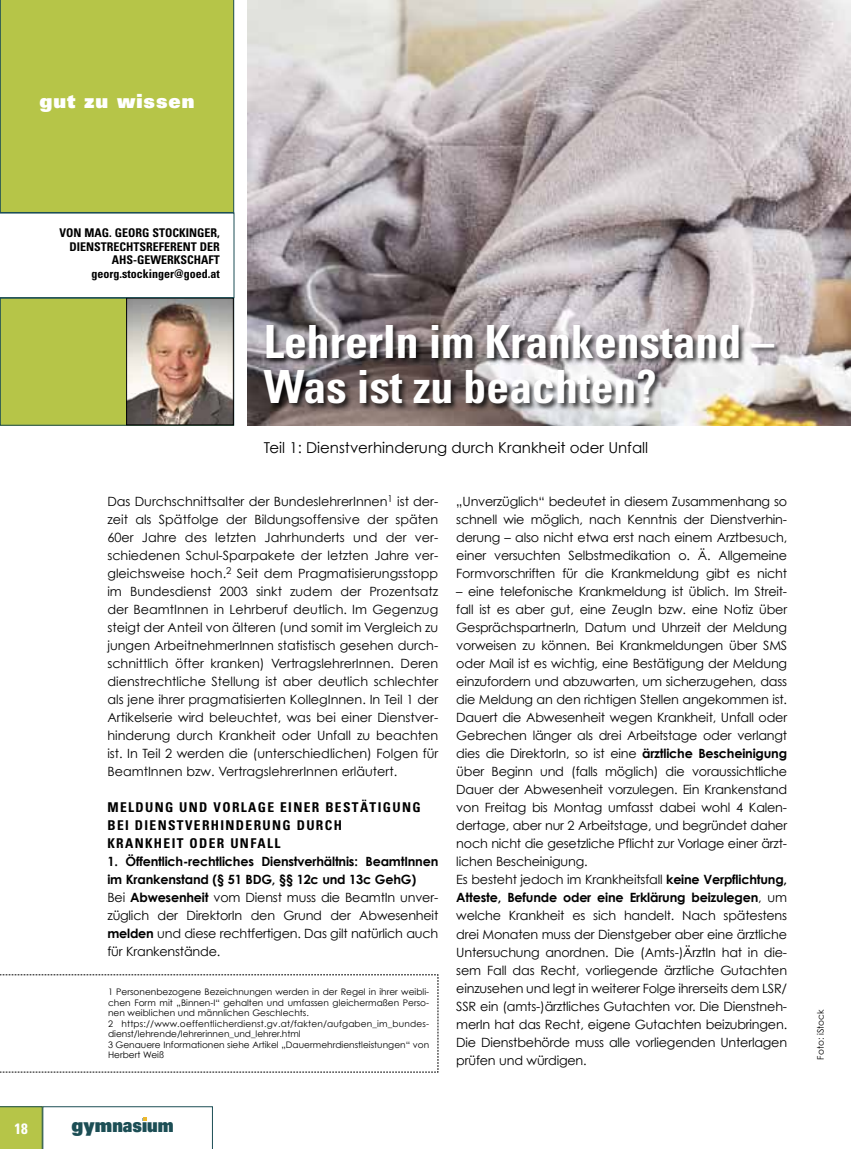
<style>
.page{position:relative;width:851px;height:1149px;background:#fff}
.page>*{position:absolute;margin:0;border:0;box-sizing:border-box;transform-origin:0 0}
.t1{font:700 condensed 45.75px/45.8px "Univers";color:#fff}
.t2{font:900 19.5px "Univers";letter-spacing:.05em;color:#fff}
.t3{font:900 19.35px "Univers";color:#1c4e55;scale:.92 1}
.t4{font:15px "Century Gothic";color:#000}
.t5{font:700 condensed 15px "Univers";color:#fff}
.t6{font:700 condensed 13.5px/18px "Univers";letter-spacing:.1em;color:#000}
.t7{font:12.75px/18px "Century Gothic";letter-spacing:-.015em;color:#000;text-align:justify}
.t8{font:700 condensed 12px/13.5px "Univers";color:#000;text-align:right}
.t9{font:9px/10.5px "Century Gothic";color:#000}
.s1{font-weight:700}
</style>
<div class="page">
<div style="left:0;top:298px;width:234px;height:127px;background:#b6c548"></div>
<div style="left:0;top:298px;width:234px;height:127px;border:1px solid #1c4e55"></div>
<div style="left:0;top:0;width:234px;height:213px;background:#b6c548"></div>
<img style="left:128px;top:300px;width:103px;height:123px">
<div style="left:126px;top:298px;width:107px;height:127px;border:1px solid #000"></div>
<svg style="left:0;top:213px;width:234px;height:85px"></svg>
<svg style="left:0;top:974px;width:438px;height:98px"></svg>
<img style="left:248px;top:0;width:602px;height:425px">
<svg style="left:0;top:1106px;width:213px;height:42px"></svg>
<div style="left:262px;top:323px;width:519px;height:88px;background:#000;opacity:.75"></div>
<h2 class="t2" style="left:39px;top:88px;width:156px">gut zu wissen</h2>
<p class="t5" style="left:14px;top:1119px;width:15px">18</p>
<p class="t8" style="left:60px;top:226px;width:162px">VON MAG. GEORG STOCKINGER,<br>DIENSTRECHTSREFERENT DER<br>AHS-GEWERKSCHAFT<br>GEORG.STOCKINGER@GOED.AT</p>
<h1 class="t1" style="left:264px;top:318px;width:512px">LEHRERIN IM KRANKENSTAND –<br>WAS IST ZU BEACHTEN?</h1>
<p class="t4" style="left:264px;top:438px;width:386px">Teil 1: Dienstverhinderung durch Krankheit oder Unfall</p>
<p class="t7" style="left:107px;top:492px;width:332px">Das Durchschnittsalter der BundeslehrerInnen<sup>1</sup> ist der&shy;zeit als Spätfolge der Bildungsoffensive der späten 60er Jahre des letzten Jahrhunderts und der ver&shy;schiedenen Schul-Sparpakete der letzten Jahre ver&shy;gleichsweise hoch.<sup>2</sup> Seit dem Pragmatisierungsstopp im Bundesdienst 2003 sinkt zudem der Prozentsatz der BeamtInnen in Lehrberuf deutlich. Im Gegenzug steigt der Anteil von älteren (und somit im Vergleich zu jungen ArbeitnehmerInnen statistisch gesehen durch&shy;schnittlich öfter kranken) VertragslehrerInnen. Deren dienstrechtliche Stellung ist aber deutlich schlechter als jene ihrer pragmatisierten KollegInnen. In Teil 1 der Artikelserie wird beleuchtet, was bei einer Dienstver&shy;hinderung durch Krankheit oder Unfall zu beachten ist. In Teil 2 werden die (unterschiedlichen) Folgen für BeamtInnen bzw. VertragslehrerInnen erläutert.</p>
<p class="t6" style="left:107px;top:798px;width:315px">MELDUNG UND VORLAGE EINER BESTÄTIGUNG<br>BEI DIENSTVERHINDERUNG DURCH<br>KRANKHEIT ODER UNFALL</p>
<p class="t7" style="left:107px;top:852px;width:332px;text-align:left"><span class="s1">1. Öffentlich-rechtliches Dienstverhältnis: BeamtInnen im Krankenstand (§ 51 BDG, §§ 12c und 13c GehG)<br></span>Bei <span class="s1">Abwesenheit</span> vom Dienst muss die BeamtIn unver&shy;züglich der DirektorIn den Grund der Abwesenheit <span class="s1">melden</span> und diese rechtfertigen. Das gilt natürlich auch für Krankenstände.</p>
<p class="t9" style="left:108px;top:986px;width:322px">1 Personenbezogene Bezeichnungen werden in der Regel in ihrer weibli&shy;chen Form mit „Binnen-I“ gehalten und umfassen gleichermaßen Perso&shy;nen weiblichen und männlichen Geschlechts.<br>2 https://www.oeffentlicherdienst.gv.at/fakten/aufgaben_im_bundes&shy;dienst/lehrende/lehrerinnen_und_lehrer.html<br>3 Genauere Informationen siehe Artikel „Dauermehrdienstleistungen“ von Herbert Weiß</p>
<p class="t7" style="left:456px;top:492px;width:332px">„Unverzüglich“ bedeutet in diesem Zusammenhang so schnell wie möglich, nach Kenntnis der Dienstverhin&shy;derung – also nicht etwa erst nach einem Arztbesuch, einer versuchten Selbstmedikation o. Ä. Allgemeine Formvorschriften für die Krankmeldung gibt es nicht</p>
<p class="t7" style="left:456px;top:582px;width:332px;text-align:left">– eine telefonische Krankmeldung ist üblich. Im Streit&shy;fall ist es aber gut, eine ZeugIn bzw. eine Notiz über GesprächspartnerIn, Datum und Uhrzeit der Meldung vorweisen zu können. Bei Krankmeldungen über SMS oder Mail ist es wichtig, eine Bestätigung der Meldung einzufordern und abzuwarten, um sicherzugehen, dass die Meldung an den richtigen Stellen angekommen ist.<br>Dauert die Abwesenheit wegen Krankheit, Unfall oder Gebrechen länger als drei Arbeitstage oder verlangt dies die DirektorIn, so ist eine <span class="s1">ärztliche Bescheinigung </span>über Beginn und (falls möglich) die voraussichtliche Dauer der Abwesenheit vorzulegen. Ein Krankenstand von Freitag bis Montag umfasst dabei wohl 4 Kalen&shy;dertage, aber nur 2 Arbeitstage, und begründet daher noch nicht die gesetzliche Pflicht zur Vorlage einer ärzt&shy;lichen Bescheinigung.<br>Es besteht jedoch im Krankheitsfall <span class="s1">keine Verpflichtung, Atteste, Befunde oder eine Erklärung beizulegen</span>, um welche Krankheit es sich handelt. Nach spätestens drei Monaten muss der Dienstgeber aber eine ärztliche Untersuchung anordnen. Die (Amts-)ÄrztIn hat in die&shy;sem Fall das Recht, vorliegende ärztliche Gutachten einzusehen und legt in weiterer Folge ihrerseits dem LSR/ SSR ein (amts-)ärztliches Gutachten vor. Die Dienstneh&shy;merIn hat das Recht, eigene Gutachten beizubringen.<br>Die Dienstbehörde muss alle vorliegenden Unterlagen prüfen und würdigen.</p>
<h3 class="t3" style="left:71px;top:1111px;width:112px">gymnasium</h3>
<p class="t9" style="left:814px;top:1059px;width:52px;rotate:-90deg">Foto: iStock</p>
</div>
